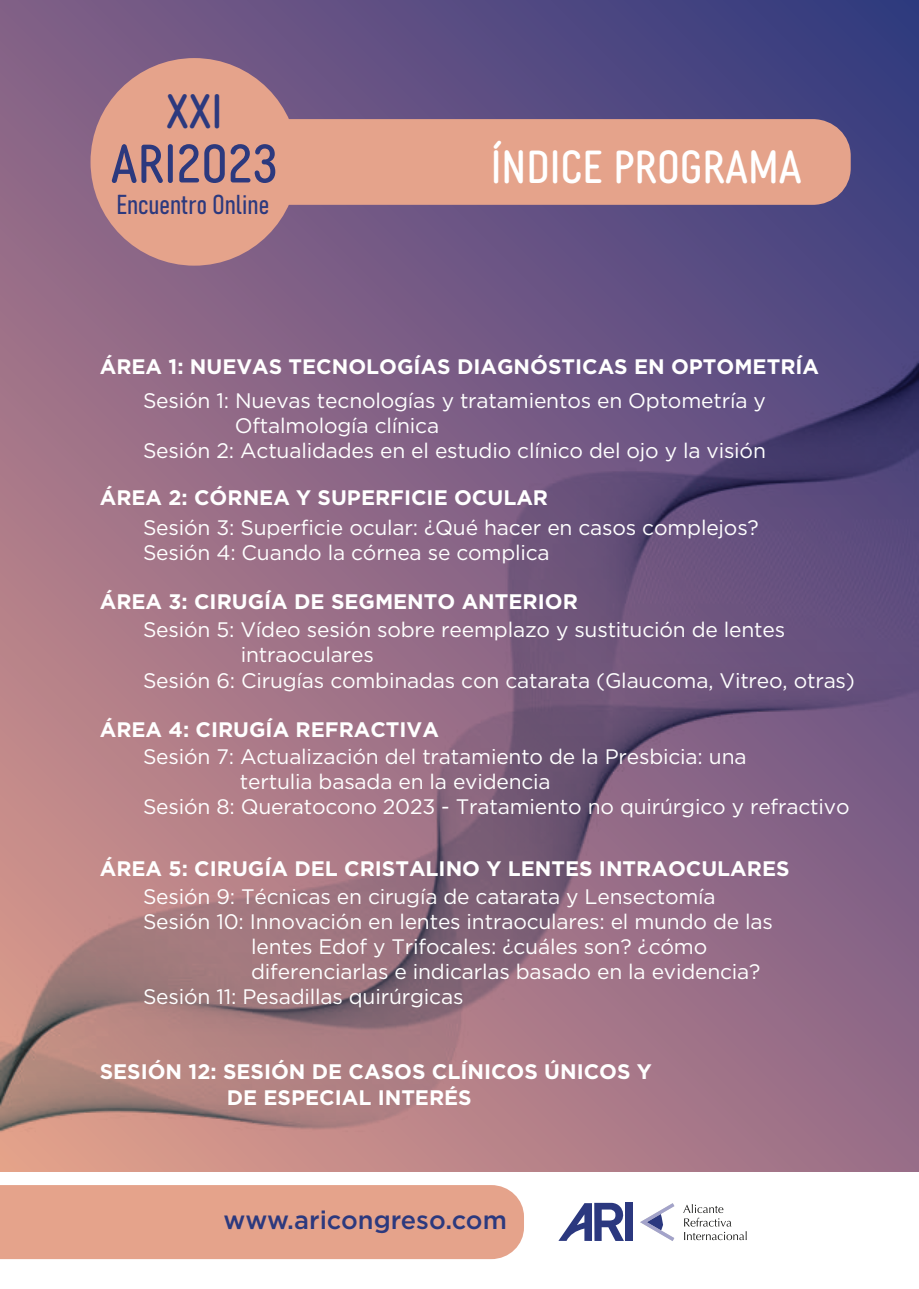
<style>
.page{position:relative;width:919px;height:1289px;background:#fff}
.page>*{position:absolute;margin:0;border:0;box-sizing:border-box;transform-origin:0 0}
.t1{font:52.5px "Diazo MVB Cond";color:#2c397e}
.t2{font:46.5px "Diazo MVB Cond";color:#2c397e}
.t3{font:45px "Diazo MVB Cond";color:#fff}
.t4{font:27px "Bahnschrift";color:#2c397e}
.t5{font:500 25.5px "Gotham";color:#2c397e}
.t6{font:21px/25.2px "Gotham";letter-spacing:-.01em;color:#fff}
.t7{font:700 21px/25.2px "Gotham";color:#fff}
</style>
<div class="page">
<div style="left:0;top:0;width:918px;height:1171px;background:linear-gradient(to right,#866287,#333b7f)"></div>
<img style="left:0;top:183px;width:918px;height:989px">
<svg style="left:559px;top:1202px;width:65px;height:38px"></svg>
<svg style="left:640px;top:1203px;width:34px;height:37px"></svg>
<div style="left:625px;top:1202px;width:7px;height:38px;background:#2b387f"></div>
<svg style="left:683px;top:1204px;width:63px;height:36px"></svg>
<div style="left:0;top:1185px;width:524px;height:73px;background:#e5a38b"></div>
<div style="left:289px;top:119px;width:561px;height:86px;background:#e5a38b"></div>
<div style="left:90px;top:58px;width:208px;height:208px;background:#e5a38b;border-radius:50%"></div>
<h2 class="t2" style="left:166px;top:76px;width:58px">XXI</h2>
<h1 class="t1" style="left:111px;top:124px;width:169px">ARI2023</h1>
<p class="t4" style="left:117px;top:184px;width:154px">Encuentro Online</p>
<h3 class="t3" style="left:491px;top:133px;width:312px">ÍNDICE PROGRAMA</h3>
<p class="t7" style="left:100px;top:353px;width:720px">ÁREA 1: NUEVAS TECNOLOGÍAS DIAGNÓSTICAS EN OPTOMETRÍA</p>
<p class="t6" style="left:143px;top:387px;width:624px">Sesión 1: Nuevas tecnologías y tratamientos en Optometría y</p>
<p class="t6" style="left:235px;top:412px;width:206px">Oftalmología clínica</p>
<p class="t6" style="left:143px;top:437px;width:624px">Sesión 2: Actualidades en el estudio clínico del ojo y la visión</p>
<p class="t7" style="left:100px;top:485px;width:450px">ÁREA 2: CÓRNEA Y SUPERFICIE OCULAR</p>
<p class="t6" style="left:143px;top:514px;width:617px">Sesión 3: Superficie ocular: ¿Qué hacer en casos complejos?<br>Sesión 4: Cuando la córnea se complica</p>
<p class="t7" style="left:100px;top:588px;width:479px">ÁREA 3: CIRUGÍA DE SEGMENTO ANTERIOR</p>
<p class="t6" style="left:143px;top:616px;width:643px">Sesión 5: Vídeo sesión sobre reemplazo y sustitución de lentes</p>
<p class="t6" style="left:241px;top:642px;width:134px">intraoculares</p>
<p class="t6" style="left:143px;top:667px;width:713px">Sesión 6: Cirugías combinadas con catarata (Glaucoma, Vitreo, otras)</p>
<p class="t7" style="left:100px;top:716px;width:341px">ÁREA 4: CIRUGÍA REFRACTIVA</p>
<p class="t6" style="left:143px;top:743px;width:605px">Sesión 7: Actualización del tratamiento de la Presbicia: una</p>
<p class="t6" style="left:240px;top:768px;width:312px">tertulia basada en la evidencia</p>
<p class="t6" style="left:143px;top:793px;width:708px">Sesión 8: Queratocono 2023 - Tratamiento no quirúrgico y refractivo</p>
<p class="t7" style="left:100px;top:856px;width:691px">ÁREA 5: CIRUGÍA DEL CRISTALINO Y LENTES INTRAOCULARES</p>
<p class="t6" style="left:143px;top:883px;width:574px">Sesión 9: Técnicas en cirugía de catarata y Lensectomía</p>
<p class="t6" style="left:143px;top:908px;width:631px">Sesión 10: Innovación en lentes intraoculares: el mundo de las</p>
<p class="t6" style="left:251px;top:933px;width:457px">lentes Edof y Trifocales: ¿cuáles son? ¿cómo</p>
<p class="t6" style="left:251px;top:958px;width:511px">diferenciarlas e indicarlas basado en la evidencia?</p>
<p class="t6" style="left:143px;top:983px;width:322px">Sesión 11: Pesadillas quirúrgicas</p>
<p class="t7" style="left:227px;top:1059px;width:426px;text-indent:-127px">SESIÓN 12: SESIÓN DE CASOS CLÍNICOS ÚNICOS Y<br>DE ESPECIAL INTERÉS</p>
<p class="t5" style="left:224px;top:1203px;width:285px">www.aricongreso.com</p>
</div>
